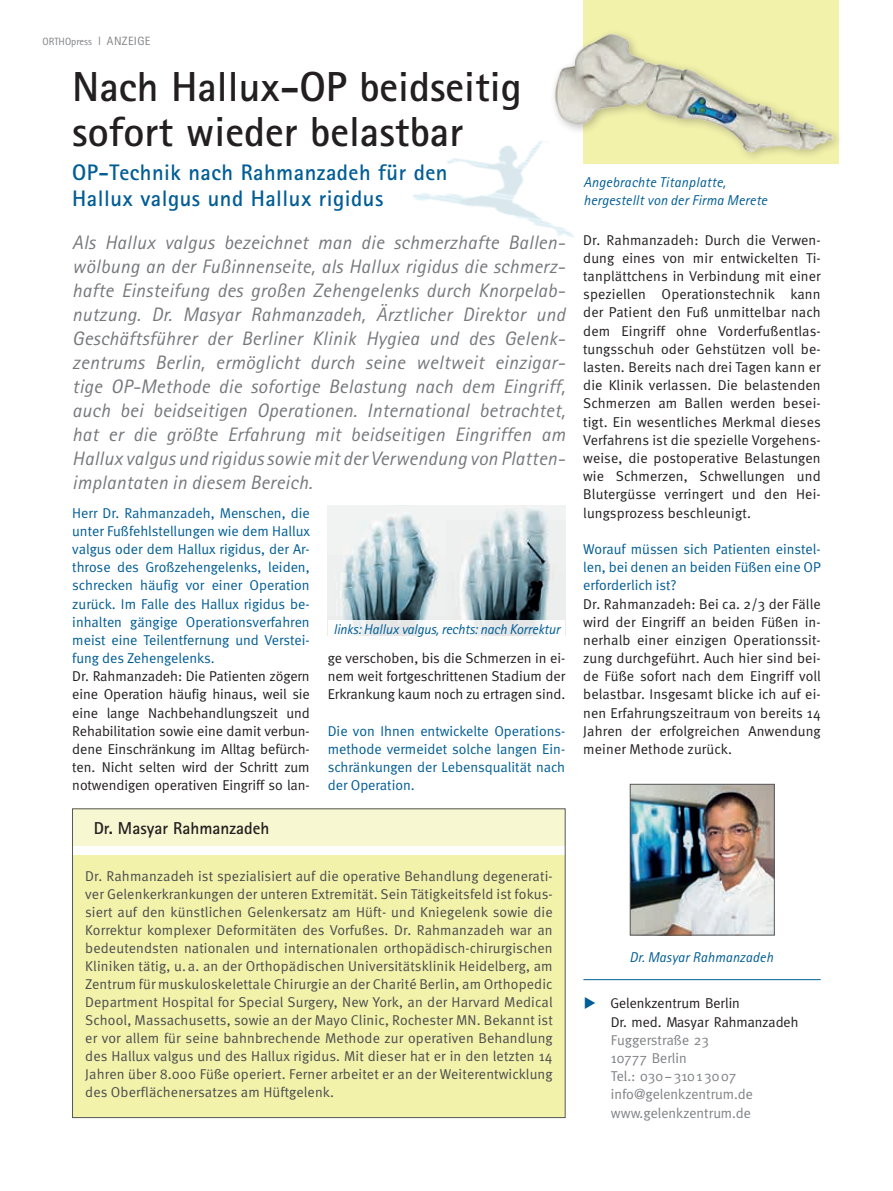
<style>
.page{position:relative;width:893px;height:1191px;background:#fff}
.page>*{position:absolute;margin:0;border:0;box-sizing:border-box;transform-origin:0 0}
.t1{font:700 42px/45px "Rotis Sans Serif";color:#231f20}
.t2{font:700 22.5px/25.5px "Rotis Sans Serif";letter-spacing:.02em;color:#005d95}
.t3{font:italic 19.5px/24px "Rotis Sans Serif";letter-spacing:.01em;color:#76787b;text-align:justify}
.t4{font:700 17.25px "Rotis Sans Serif";color:#231f20}
.t5{font:14.25px/18.1px "Meta Normal";letter-spacing:-.005em;color:#231f20;text-align:justify}
.t6{font:14.25px/18px "Meta Normal";letter-spacing:.01em;color:#4b4c4d;text-align:justify}
.t7{font:14.25px/18.1px "Meta Normal";color:#005d95;text-align:justify}
.t8{font:14.25px/18.1px "Meta";color:#808285}
.t9{font:italic 14.25px/18.1px "Rotis Sans Serif";letter-spacing:.01em;color:#005d95}
.t10{font:14.25px/18.1px "Meta";color:#231f20}
.t11{font:italic 14.25px "Rotis Sans Serif";letter-spacing:-.01em;color:#005d95}
.t12{font:10.5px "Rotis Sans Serif";color:#808285}
.s1{font-size:12px}
.s2{color:#005d95}
</style>
<div class="page">
<div style="left:583px;top:0;width:255px;height:163px;background:#f2f2ab"></div>
<img style="left:632px;top:786px;width:140px;height:147px">
<div style="left:630px;top:784px;width:144px;height:151px;border:1px solid #57585a"></div>
<hr style="left:583px;top:979px;width:238px;height:1px;background:#005d95">
<img style="left:413px;top:141px;width:175px;height:97px">
<div style="left:73px;top:855px;width:492px;height:262px;background:#f2f2ab"></div>
<div style="left:72px;top:808px;width:493px;height:38px;background:#f7f7d1"></div>
<div style="left:72px;top:808px;width:493px;height:309px;border:1px solid #57585a"></div>
<img style="left:328px;top:505px;width:237px;height:116px">
<svg style="left:353px;top:621px;width:189px;height:15px;fill:#e8eaeb"></svg>
<div style="left:549px;top:29px;width:295px;height:134px;background:#231f20;opacity:.3"></div>
<img style="left:549px;top:30px;width:290px;height:126px">
<p class="t12" style="left:43px;top:35px;width:109px">ORTHOpress <span class="s1">l ANZEIGE</span></p>
<h1 class="t1" style="left:72px;top:64px;width:451px">Nach Hallux-OP beidseitig sofort wieder belastbar</h1>
<h2 class="t2" style="left:72px;top:159px;width:377px">OP-Technik nach Rahmanzadeh für den<br>Hallux valgus und Hallux rigidus</h2>
<p class="t3" style="left:72px;top:230px;width:494px">Als Hallux valgus bezeichnet man die schmerzhafte Ballen&shy;wölbung an der Fußinnenseite, als Hallux rigidus die schmerz&shy;hafte Einsteifung des großen Zehengelenks durch Knorpelab&shy;nutzung. Dr. Masyar Rahmanzadeh, Ärztlicher Direktor und Geschäftsführer der Berliner Klinik Hygiea und des Gelenk&shy;zentrums Berlin, ermöglicht durch seine weltweit einzigar&shy;tige OP-Methode die sofortige Belastung nach dem Eingriff, auch bei beidseitigen Operationen. International betrachtet, hat er die größte Erfahrung mit beidseitigen Eingriffen am Hallux valgus und rigidus sowie mit der Verwendung von Platten&shy;implantaten in diesem Bereich.</p>
<p class="t7" style="left:72px;top:503px;width:239px">Herr Dr. Rahmanzadeh, Menschen, die unter Fußfehlstellungen wie dem Hallux valgus oder dem Hallux rigidus, der Ar&shy;throse des Großzehengelenks, leiden, schrecken häufig vor einer Operation zurück. Im Falle des Hallux rigidus be&shy;inhalten gängige Operationsverfahren meist eine Teilentfernung und Verstei&shy;fung des Zehengelenks.</p>
<p class="t5" style="left:72px;top:667px;width:239px">Dr. Rahmanzadeh: Die Patienten zögern eine Operation häufig hinaus, weil sie eine lange Nachbehandlungszeit und Rehabilitation sowie eine damit verbun&shy;dene Einschränkung im Alltag befürch&shy;ten. Nicht selten wird der Schritt zum notwendigen operativen Eingriff so lan-</p>
<p class="t4" style="left:94px;top:817px;width:177px">Dr. Masyar Rahmanzadeh</p>
<p class="t11" style="left:333px;top:621px;width:228px">links: Hallux valgus, rechts: nach Korrektur</p>
<p class="t5" style="left:328px;top:649px;width:239px">ge verschoben, bis die Schmerzen in ei&shy;nem weit fortgeschrittenen Stadium der Erkrankung kaum noch zu ertragen sind.</p>
<p class="t7" style="left:328px;top:721px;width:239px">Die von Ihnen entwickelte Operations&shy;methode vermeidet solche langen Ein&shy;schränkungen der Lebensqualität nach der Operation.</p>
<p class="t6" style="left:85px;top:867px;width:469px">Dr. Rahmanzadeh ist spezialisiert auf die operative Behandlung degenerati&shy;ver Gelenkerkrankungen der unteren Extremität. Sein Tätigkeitsfeld ist fokus&shy;siert auf den künstlichen Gelenkersatz am Hüft- und Kniegelenk sowie die Korrektur komplexer Deformitäten des Vorfußes. Dr. Rahmanzadeh war an bedeutendsten nationalen und internationalen orthopädisch-chirurgischen Kliniken tätig, u. a. an der Orthopädischen Universitätsklinik Heidelberg, am Zentrum für muskuloskelettale Chirurgie an der Charité Berlin, am Orthopedic Department Hospital for Special Surgery, New York, an der Harvard Medical School, Massachusetts, sowie an der Mayo Clinic, Rochester MN. Bekannt ist er vor allem für seine bahnbrechende Methode zur operativen Behandlung des Hallux valgus und des Hallux rigidus. Mit dieser hat er in den letzten 14<br>Jahren über 8.000 Füße operiert. Ferner arbeitet er an der Weiterentwicklung des Oberflächenersatzes am Hüftgelenk.</p>
<p class="t9" style="left:583px;top:173px;width:185px">Angebrachte Titanplatte, hergestellt von der Firma Merete</p>
<p class="t5" style="left:583px;top:230px;width:239px">Dr. Rahmanzadeh: Durch die Verwen&shy;dung eines von mir entwickelten Ti&shy;tanplättchens in Verbindung mit einer speziellen Operationstechnik kann der Patient den Fuß unmittelbar nach dem Eingriff ohne Vorderfußentlas&shy;tungsschuh oder Gehstützen voll be&shy;lasten. Bereits nach drei Tagen kann er die Klinik verlassen. Die belastenden Schmerzen am Ballen werden besei&shy;tigt. Ein wesentliches Merkmal dieses Verfahrens ist die spezielle Vorgehens&shy;weise, die postoperative Belastungen wie Schmerzen, Schwellungen und Blutergüsse verringert und den Hei&shy;lungsprozess beschleunigt.</p>
<p class="t7" style="left:583px;top:540px;width:239px">Worauf müssen sich Patienten einstel&shy;len, bei denen an beiden Füßen eine OP erforderlich ist?</p>
<p class="t5" style="left:583px;top:594px;width:239px">Dr. Rahmanzadeh: Bei ca. 2/3 der Fälle wird der Eingriff an beiden Füßen in&shy;nerhalb einer einzigen Operationssit&shy;zung durchgeführt. Auch hier sind bei&shy;de Füße sofort nach dem Eingriff voll belastbar. Insgesamt blicke ich auf ei&shy;nen Erfahrungszeitraum von bereits 14<br>Jahren der erfolgreichen Anwendung meiner Methode zurück.</p>
<p class="t9" style="left:630px;top:948px;width:145px">Dr. Masyar Rahmanzadeh</p>
<p class="t10" style="left:611px;top:994px;width:189px;text-indent:-27px"><span class="s2">◆</span> Gelenkzentrum Berlin<br>Dr. med. Masyar Rahmanzadeh</p>
<p class="t8" style="left:611px;top:1030px;width:144px">Fuggerstraße 23<br>10777 Berlin<br>Tel.: 030−31013007 info@gelenkzentrum.de www.gelenkzentrum.de</p>
</div>
